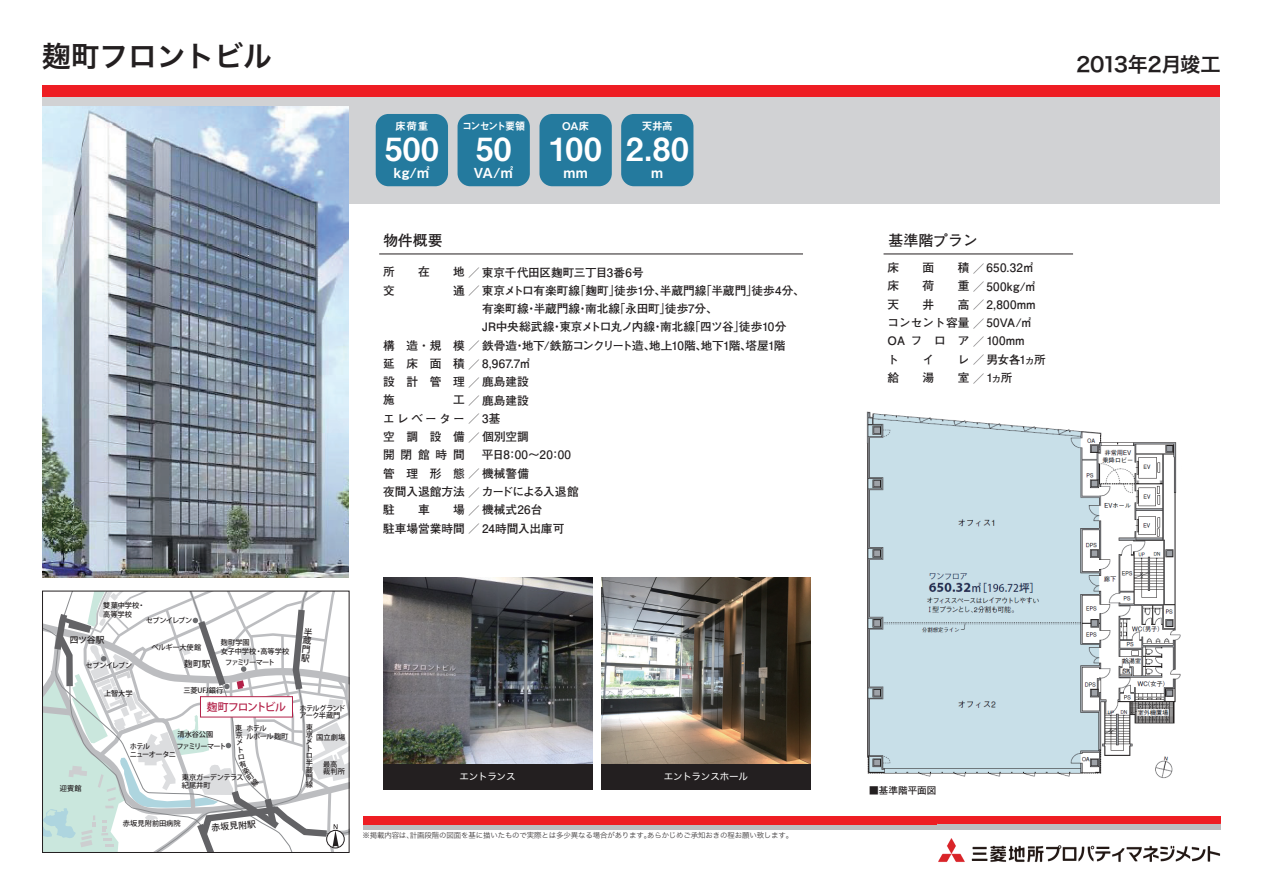
<style>
.page{position:relative;width:1263px;height:893px;background:#fff}
.page>*{position:absolute;margin:0;border:0;box-sizing:border-box;transform-origin:0 0}
.t1{font:31.95px "Midashi Go Pro MB31";letter-spacing:.015em;color:#fff}
.t2{font:28.65px "Hiragino Sans W6";color:#231f20}
.t3{font:20.25px "Hiragino Sans W6";letter-spacing:-.03em;color:#231f20}
.t4{font:700 14.85px "Futo Go B101 Pro";color:#231f20}
.t5{font:13.8px "Midashi Go Pro MB31";color:#fff}
.t6{font:700 11.7px/18.3px "Futo Go B101 Pro";letter-spacing:-.005em;color:#231f20}
.t7{font:700 11.7px/18.3px "Futo Go B101 Pro";letter-spacing:-.045em;color:#231f20}
.t8{font:500 10.8px "Koz Go Pr 6 N";letter-spacing:-.115em;color:#b32148}
.t9{font:10.65px "Midashi Go Pro MB31";letter-spacing:-.04em;color:#fff}
.t10{font:10.65px "Midashi Go Pro MB31";letter-spacing:-.12em;color:#fff;scale:.95 1}
.t11{font:9.6px "Hiragino Sans W4";letter-spacing:-.02em;color:#fff}
.t12{font:700 9.6px "Futo Go B101 Pro";letter-spacing:-.005em;color:#231f20}
.t13{font:500 8.7px/8.7px "Koz Go Pr 6 N";letter-spacing:.015em;color:#231f20;text-align:justify}
.t14{font:7.5px "Hiragino Sans W2";letter-spacing:-.015em;color:#231f20}
.t15{font:500 7.2px/7.2px "Koz Go Pr 6 N";letter-spacing:-.03em;color:#231f20}
.t16{font:500 7.2px/8.7px "Koz Go Pr 6 N";letter-spacing:-.01em;color:#231f20}
.t17{font:500 7.2px "Koz Go Pr 6 N";letter-spacing:-.14em;color:#231f20}
.t18{font:500 7.2px "Koz Go Pr 6 N";letter-spacing:-.09em;color:#231f20}
.t19{font:500 7.2px/7.5px "Koz Go Pr 6 N";letter-spacing:-.075em;color:#231f20}
.t20{font:500 7.2px/7.5px "Koz Go Pr 6 N";letter-spacing:-.085em;color:#231f20}
.t21{font:500 7.2px/8.7px "Koz Go Pr 6 N";letter-spacing:-.005em;color:#231f20}
.t22{font:500 7.2px/7.5px "Koz Go Pr 6 N";letter-spacing:-.07em;color:#231f20}
.t23{font:500 7.2px "Koz Go Pr 6 N";letter-spacing:.005em;color:#231f20}
</style>
<div class="page">
<img style="left:866px;top:411px;width:315px;height:368px">
<div style="left:43px;top:85px;width:1177px;height:13px;background:#ee1d23"></div>
<div style="left:43px;top:97px;width:1177px;height:106px;background:#d1d2d4"></div>
<div style="left:363px;top:816px;width:857px;height:9px;background:#ee1d23"></div>
<hr style="left:363px;top:825px;width:857px;height:4px;background:#bcbdc0">
<img style="left:938px;top:824px;width:282px;height:38px">
<img style="left:42px;top:106px;width:306px;height:471px">
<img style="left:383px;top:577px;width:209px;height:187px">
<img style="left:601px;top:577px;width:209px;height:187px">
<div style="left:383px;top:764px;width:209px;height:25px;background:#231f20"></div>
<div style="left:601px;top:764px;width:209px;height:25px;background:#231f20"></div>
<hr style="left:379px;top:254px;width:424px;height:1px;background:#231f20">
<hr style="left:883px;top:254px;width:190px;height:1px;background:#231f20">
<div style="left:376px;top:114px;width:72px;height:72px;background:#247a9e;border-radius:13px"></div>
<div style="left:457px;top:114px;width:73px;height:72px;background:#247a9e;border-radius:13px"></div>
<div style="left:539px;top:114px;width:73px;height:72px;background:#247a9e;border-radius:13px"></div>
<div style="left:621px;top:114px;width:72px;height:72px;background:#247a9e;border-radius:13px"></div>
<svg style="left:43px;top:591px;width:306px;height:261px"></svg>
<h2 class="t2" style="left:42px;top:31px;width:231px">麹町フロントビル</h2>
<p class="t9" style="left:395px;top:118px;width:34px">床荷重</p>
<p class="t5" style="left:394px;top:161px;width:38px">kg/㎡</p>
<h1 class="t1" style="left:385px;top:123px;width:56px">500</h1>
<p class="t10" style="left:462px;top:118px;width:68px">コンセント要領</p>
<p class="t5" style="left:474px;top:161px;width:41px">VA/㎡</p>
<h1 class="t1" style="left:476px;top:123px;width:37px">50</h1>
<p class="t9" style="left:562px;top:118px;width:29px">OA床</p>
<p class="t5" style="left:563px;top:161px;width:26px">mm</p>
<h1 class="t1" style="left:549px;top:123px;width:54px">100</h1>
<p class="t9" style="left:642px;top:118px;width:33px">天井高</p>
<p class="t5" style="left:651px;top:161px;width:14px">m</p>
<h1 class="t1" style="left:626px;top:123px;width:65px">2.80</h1>
<p class="t4" style="left:383px;top:229px;width:61px">物件概要</p>
<p class="t6" style="left:383px;top:261px;width:13px">所</p>
<p class="t6" style="left:418px;top:261px;width:13px">在</p>
<p class="t6" style="left:453px;top:261px;width:192px">地／東京千代田区麹町三丁目3番6号</p>
<p class="t6" style="left:383px;top:280px;width:13px">交</p>
<p class="t6" style="left:453px;top:280px;width:353px">通／東京メトロ有楽町線「麹町」徒歩1分、半蔵門線「半蔵門」徒歩4分、</p>
<p class="t6" style="left:482px;top:298px;width:306px">有楽町線・半蔵門線・南北線「永田町」徒歩7分、<br>JR中央総武線・東京メトロ丸ノ内線・南北線「四ツ谷」徒歩10分</p>
<p class="t7" style="left:383px;top:335px;width:404px">構 造・規 模／鉄骨造・地下/鉄筋コンクリート造、地上10階、地下1階、塔屋1階延 床 面 積／8,967.7㎡<br>設 計 管 理／鹿島建設<br>施</p>
<p class="t6" style="left:383px;top:389px;width:197px;text-indent:70px">工／鹿島建設<br>エレベーター／3基<br>空 調 設 備／個別空調<br>開閉館時間<br>管 理 形 態／機械警備<br>夜間入退館方法／カードによる入退館駐</p>
<p class="t6" style="left:482px;top:444px;width:91px">平日8：00～20：00</p>
<p class="t6" style="left:383px;top:499px;width:183px;text-indent:70px">場／機械式26台<br>駐車場営業時間／ 24時間入出庫可</p>
<p class="t6" style="left:418px;top:499px;width:13px">車</p>
<p class="t21" style="left:103px;top:602px;width:43px">雙葉中学校・高等学校</p>
<p class="t18" style="left:146px;top:616px;width:48px">セブンイレブン</p>
<p class="t13" style="left:70px;top:636px;width:36px">四ツ谷駅</p>
<p class="t18" style="left:86px;top:661px;width:48px">セブンイレブン</p>
<p class="t15" style="left:104px;top:690px;width:30px">上智大学</p>
<p class="t16" style="left:221px;top:639px;width:70px">麹町学園<br>女子中学校・高等学校</p>
<p class="t16" style="left:183px;top:686px;width:41px">三菱UFJ銀行</p>
<p class="t15" style="left:151px;top:644px;width:51px">ベルギー大使館</p>
<p class="t13" style="left:184px;top:659px;width:28px">麹町駅</p>
<p class="t17" style="left:225px;top:659px;width:51px">ファミリーマート</p>
<p class="t8" style="left:207px;top:701px;width:81px">麹町フロントビル</p>
<p class="t15" style="left:177px;top:731px;width:37px">清水谷公園</p>
<p class="t22" style="left:246px;top:725px;width:44px">ホテル<br>ルポール麹町</p>
<p class="t15" style="left:60px;top:784px;width:23px">迎賓館</p>
<p class="t17" style="left:176px;top:742px;width:51px">ファミリーマート</p>
<p class="t20" style="left:130px;top:743px;width:48px">ホテル<br>ニューオータニ</p>
<p class="t15" style="left:182px;top:774px;width:63px">東京ガーデンテラス紀尾井町</p>
<p class="t13" style="left:304px;top:627px;width:6px;rotate:6deg">半蔵門駅</p>
<p class="t19" style="left:299px;top:704px;width:48px">ホテルグランドアーク半蔵門</p>
<p class="t15" style="left:306px;top:723px;width:9px">東京メトロ半蔵門線</p>
<p class="t15" style="left:316px;top:734px;width:30px">国立劇場</p>
<p class="t15" style="left:323px;top:761px;width:23px">最高裁判所</p>
<p class="t23" style="left:123px;top:820px;width:59px">赤坂見附前田病院</p>
<p class="t13" style="left:211px;top:824px;width:46px;rotate:-6deg">赤坂見附駅</p>
<p class="t11" style="left:459px;top:768px;width:58px">エントランス</p>
<p class="t11" style="left:664px;top:768px;width:86px">エントランスホール</p>
<p class="t14" style="left:362px;top:829px;width:432px">※掲載内容は、計画段階の図面を基に描いたもので実際とは多少異なる場合があります。あらかじめご承知おきの程お願い致します。</p>
<h3 class="t3" style="left:1076px;top:46px;width:146px">2013年2月竣工</h3>
<p class="t4" style="left:889px;top:229px;width:91px">基準階プラン</p>
<p class="t6" style="left:887px;top:257px;width:13px">床</p>
<p class="t6" style="left:923px;top:257px;width:13px">面</p>
<p class="t6" style="left:958px;top:257px;width:78px">積／ 650.32㎡</p>
<p class="t6" style="left:887px;top:275px;width:13px">床</p>
<p class="t6" style="left:923px;top:275px;width:13px">荷</p>
<p class="t6" style="left:958px;top:275px;width:80px">重／500kg/㎡</p>
<p class="t6" style="left:887px;top:294px;width:13px">天</p>
<p class="t6" style="left:923px;top:294px;width:13px">井</p>
<p class="t6" style="left:887px;top:294px;width:150px;text-indent:70px">高／2,800mmコンセント容量／ 50VA/㎡<br>OA フ ロ ア／100mmト</p>
<p class="t6" style="left:923px;top:349px;width:13px">イ</p>
<p class="t6" style="left:958px;top:349px;width:90px">レ／男女各1ヵ所</p>
<p class="t6" style="left:887px;top:367px;width:13px">給</p>
<p class="t6" style="left:923px;top:367px;width:13px">湯</p>
<p class="t6" style="left:958px;top:367px;width:56px">室／1ヵ所</p>
<p class="t12" style="left:869px;top:783px;width:69px">■基準階平面図</p>
</div>
